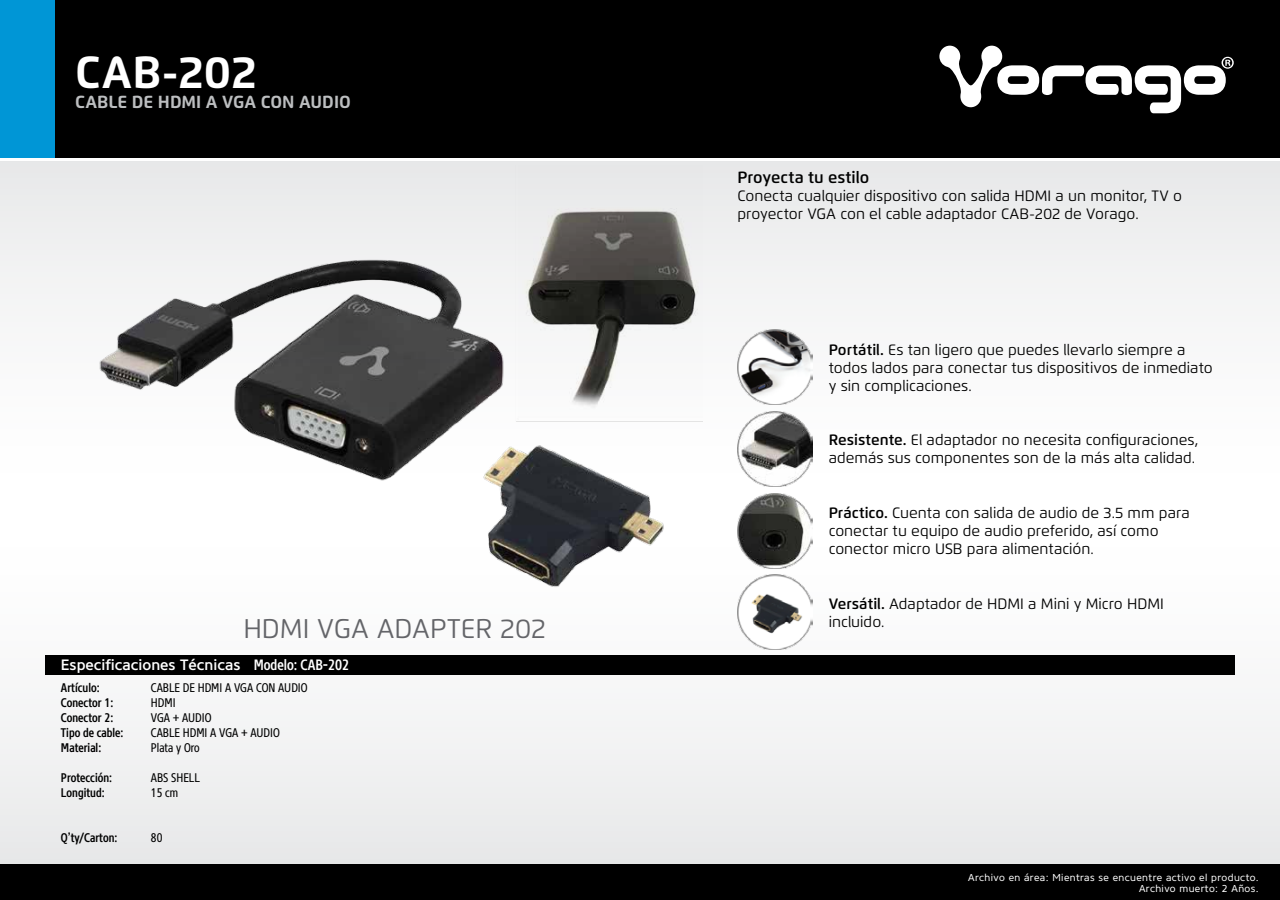
<style>
.page{position:relative;width:1280px;height:900px;background:#fff}
.page>*{position:absolute;margin:0;border:0;box-sizing:border-box;transform-origin:0 0}
.t1{font:700 45px "Flexo";letter-spacing:.005em;color:#fff}
.t2{font:27px "Flexo";color:#646569}
.t3{font:700 17.5px "Flexo";color:#bcbec0}
.t4{font:600 16.25px "Flexo";color:#000}
.t5{font:15px/18px "Flexo";color:#000}
.t6{font:500 15px "Core Sans N55";color:#fff}
.t7{font:500 15px "Core Sans N57 Cn";color:#fff}
.t8{font:500 12.5px "Core Sans N57 Cn";color:#000}
.t9{font:12.5px "Core Sans N47 Cn";color:#000}
.t10{font:10px/11.2px "Core Sans N45";letter-spacing:.04em;color:#fff;text-align:right}
.s1{font-weight:600}
</style>
<div class="page">
<div style="left:0;top:0;width:1280px;height:158px;background:#000"></div>
<div style="left:0;top:864px;width:1280px;height:36px;background:#000"></div>
<div style="left:0;top:161px;width:1280px;height:703px;background:linear-gradient(to right,#f2f2f3,#f5f6f6)"></div>
<svg style="left:939px;top:46px;width:295px;height:67px"></svg>
<div style="left:0;top:0;width:54px;height:158px;background:#0096d6"></div>
<div style="left:45px;top:655px;width:1190px;height:20px;background:#000"></div>
<img style="left:738px;top:575px;width:74px;height:75px">
<img style="left:738px;top:330px;width:74px;height:75px">
<img style="left:738px;top:411px;width:74px;height:75px">
<img style="left:738px;top:493px;width:74px;height:75px">
<img style="left:87px;top:165px;width:616px;height:435px">
<h1 class="t1" style="left:75px;top:45px;width:183px">CAB-202</h1>
<p class="t3" style="left:75px;top:91px;width:277px">CABLE DE HDMI A VGA CON AUDIO</p>
<h2 class="t2" style="left:243px;top:612px;width:304px">HDMI VGA ADAPTER 202</h2>
<p class="t7" style="left:254px;top:655px;width:97px">Modelo: CAB-202</p>
<p class="t6" style="left:61px;top:655px;width:181px">Especificaciones Técnicas</p>
<p class="t8" style="left:61px;top:679px;width:40px">Artículo:</p>
<p class="t9" style="left:151px;top:679px;width:158px">CABLE DE HDMI A VGA CON AUDIO</p>
<p class="t8" style="left:61px;top:694px;width:54px">Conector 1:</p>
<p class="t9" style="left:151px;top:694px;width:26px">HDMI</p>
<p class="t8" style="left:61px;top:709px;width:54px">Conector 2:</p>
<p class="t9" style="left:151px;top:709px;width:62px">VGA + AUDIO</p>
<p class="t8" style="left:61px;top:724px;width:64px">Tipo de cable:</p>
<p class="t9" style="left:151px;top:724px;width:130px">CABLE HDMI A VGA + AUDIO</p>
<p class="t8" style="left:61px;top:739px;width:42px">Material:</p>
<p class="t9" style="left:151px;top:739px;width:50px">Plata y Oro</p>
<p class="t8" style="left:61px;top:769px;width:53px">Protección:</p>
<p class="t9" style="left:151px;top:769px;width:50px">ABS SHELL</p>
<p class="t8" style="left:61px;top:784px;width:45px">Longitud:</p>
<p class="t9" style="left:151px;top:784px;width:29px">15 cm</p>
<p class="t8" style="left:61px;top:829px;width:58px">Q’ty/Carton:</p>
<p class="t9" style="left:151px;top:829px;width:13px">80</p>
<p class="t4" style="left:738px;top:167px;width:133px">Proyecta tu estilo</p>
<p class="t5" style="left:738px;top:187px;width:446px">Conecta cualquier dispositivo con salida HDMI a un monitor, TV o proyector VGA con el cable adaptador CAB-202 de Vorago.</p>
<p class="t5" style="left:829px;top:341px;width:386px"><span class="s1">Portátil.</span> Es tan ligero que puedes llevarlo siempre a todos lados para conectar tus dispositivos de inmediato y sin complicaciones.</p>
<p class="t5" style="left:829px;top:431px;width:371px"><span class="s1">Resistente.</span> El adaptador no necesita configuraciones, además sus componentes son de la más alta calidad.</p>
<p class="t5" style="left:829px;top:504px;width:363px"><span class="s1">Práctico.</span> Cuenta con salida de audio de 3.5 mm para conectar tu equipo de audio preferido, así como conector micro USB para alimentación.</p>
<p class="t5" style="left:829px;top:595px;width:337px"><span class="s1">Versátil.</span> Adaptador de HDMI a Mini y Micro HDMI incluido.</p>
<p class="t10" style="left:968px;top:871px;width:292px">Archivo en área: Mientras se encuentre activo el producto.<br>Archivo muerto: 2 Años.</p>
</div>
